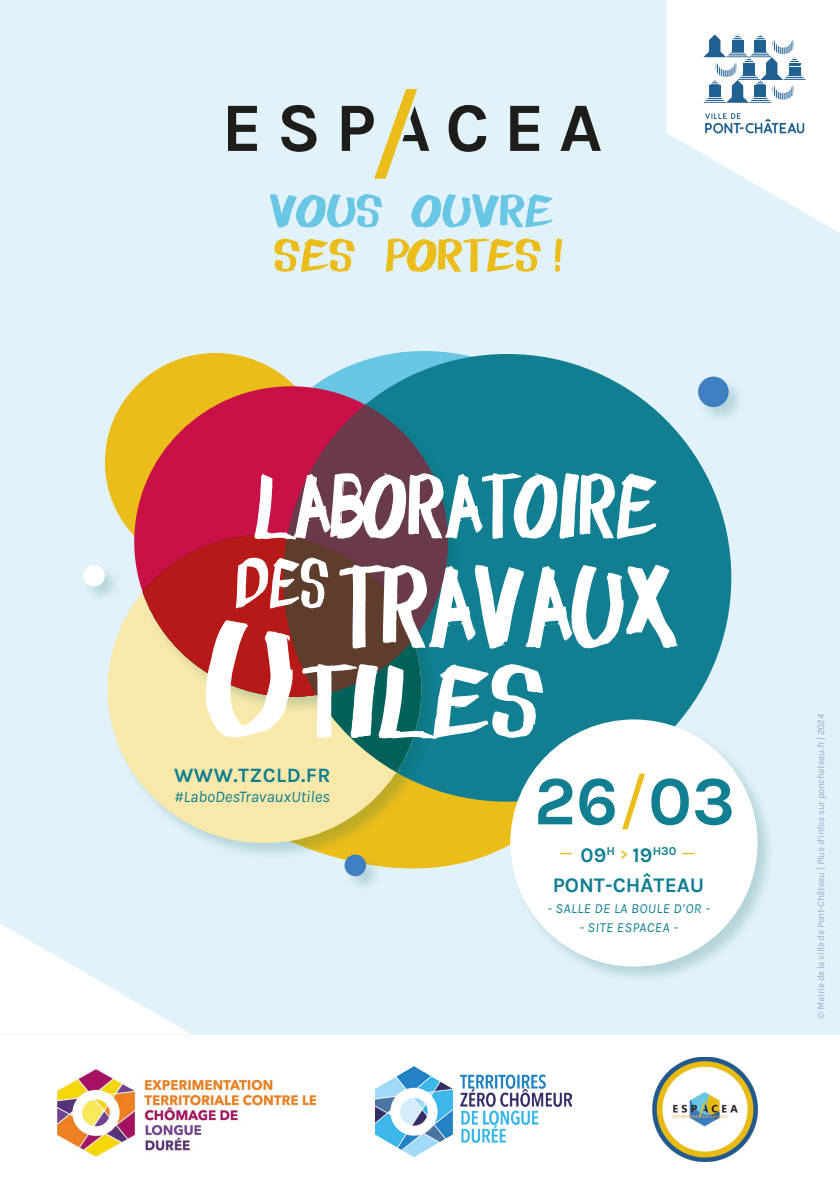
<style>
.page{position:relative;width:840px;height:1191px;background:#fff}
.page>*{position:absolute;margin:0;border:0;box-sizing:border-box;transform-origin:0 0}
.t1{font:69.4px "Karla";letter-spacing:.21em;color:#1d1d1b}
.t2{font:69.4px "Karla";color:#117f91}
.t3{font:20.8px "Karla";color:#117f91}
.t4{font:20.4px "Karla";letter-spacing:.02em;color:#117f91}
.t5{font:italic 16.4px "Karla";color:#117f91}
.t6{font:italic 13.8px "Karla";letter-spacing:.03em;color:#117f91}
.t7{font:italic 10px "Karla";color:#99a9c7}
.s1{color:#ebbd1b}
.s2{font-size:13.8px;color:#ebbd1b}
</style>
<div class="page">
<div style="left:0;top:0;width:839px;height:1034px;background:#e2f2fa"></div>
<svg style="left:0;top:924px;width:191px;height:110px"></svg>
<svg style="left:666px;top:0;width:173px;height:232px;fill:#fff"></svg>
<svg style="left:704px;top:113px;width:99px;height:20px;background:#c8d7e4"></svg>
<svg style="left:703px;top:34px;width:102px;height:69px;background:#b6cbdb"></svg>
<img style="left:58px;top:1070px;width:257px;height:86px">
<img style="left:375px;top:1067px;width:196px;height:89px">
<svg style="left:274px;top:238px;width:288px;height:34px"></svg>
<svg style="left:270px;top:194px;width:282px;height:34px"></svg>
<svg style="left:374px;top:89px;width:44px;height:90px"></svg>
<div style="left:105px;top:353px;width:221px;height:218px;background:#ebbd1b;border-radius:50%"></div>
<svg style="left:317px;top:351px;width:415px;height:227px"></svg>
<svg style="left:383px;top:683px;width:321px;height:186px;fill:#ebbd1b"></svg>
<div style="left:283px;top:354px;width:447px;height:447px;background:#117f91;border-radius:50%"></div>
<div style="left:106px;top:533px;width:332px;height:327px;background:#00605a;opacity:.2"></div>
<div style="left:108px;top:535px;width:313px;height:308px;background:#f8e8aa;border-radius:50%"></div>
<div style="left:132px;top:384px;width:333px;height:330px;background:#00605a;opacity:.2"></div>
<div style="left:134px;top:386px;width:313px;height:311px;background:#c81247;border-radius:50%"></div>
<svg style="left:309px;top:405px;width:138px;height:68px;fill:#683a4c"></svg>
<svg style="left:143px;top:546px;width:62px;height:151px"></svg>
<svg style="left:205px;top:473px;width:472px;height:299px"></svg>
<div style="left:508px;top:717px;width:266px;height:267px;background:#00605a;opacity:.2"></div>
<div style="left:510px;top:719px;width:247px;height:247px;background:#fff;border-radius:50%"></div>
<div style="left:696px;top:375px;width:49px;height:49px;background:#00605a;opacity:.2"></div>
<div style="left:697px;top:376px;width:31px;height:31px;background:#3d7fc1;border-radius:50%"></div>
<div style="left:343px;top:853px;width:40px;height:40px;background:#00605a;opacity:.2"></div>
<div style="left:344px;top:854px;width:22px;height:22px;background:#3d7fc1;border-radius:50%"></div>
<div style="left:82px;top:564px;width:40px;height:39px;background:#00605a;opacity:.2"></div>
<div style="left:83px;top:565px;width:22px;height:21px;background:#fff;border-radius:50%"></div>
<img style="left:652px;top:1057px;width:105px;height:104px">
<p class="t1" style="left:221px;top:83px;width:382px">ESPACEA</p>
<p class="t4" style="left:174px;top:762px;width:158px">WWW.TZCLD.FR</p>
<p class="t5" style="left:174px;top:785px;width:157px">#LaboDesTravauxUtiles</p>
<p class="t2" style="left:533px;top:756px;width:202px">26<span class="s1">/</span>03</p>
<p class="t3" style="left:580px;top:842px;width:97px">09<sup>H</sup> <span class="s2">&gt;</span> 19<sup>H30</sup></p>
<p class="t3" style="left:552px;top:871px;width:153px">PONT-CHÂTEAU</p>
<p class="t6" style="left:547px;top:899px;width:164px">- SALLE DE LA BOULE D’OR -</p>
<p class="t6" style="left:579px;top:919px;width:100px">- SITE ESPACEA -</p>
<p class="t7" style="left:813px;top:1018px;width:306px;rotate:-90deg">© Mairie de la ville de Pont-Château | Plus d’infos sur ponchateau.fr | 2024</p>
</div>
